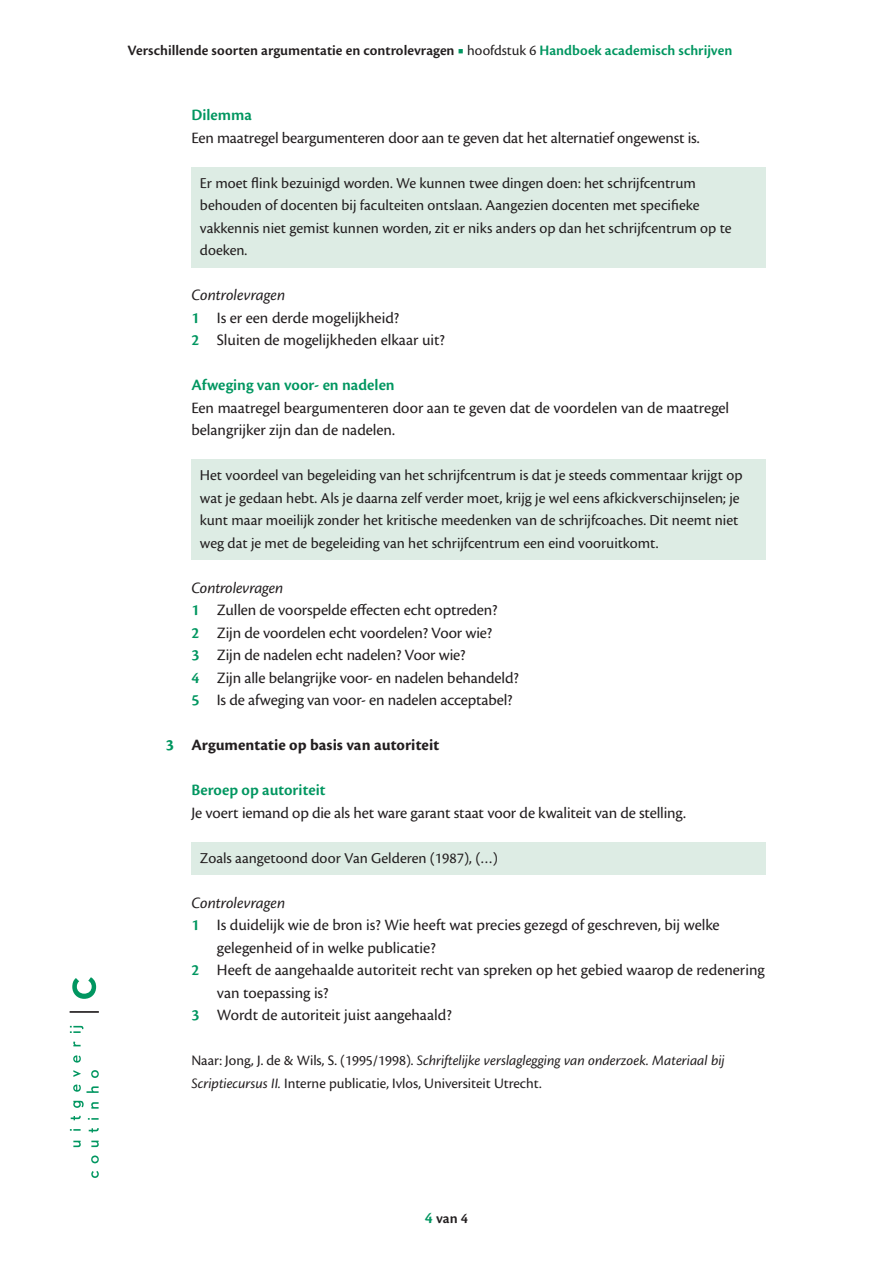
<style>
.page{position:relative;width:893px;height:1263px;background:#fff}
.page>*{position:absolute;margin:0;border:0;box-sizing:border-box;transform-origin:0 0}
.t1{font:16.5px/22.5px "Cronos Pro";letter-spacing:-.005em;color:#231f20}
.t2{font:600 16.5px "Cronos Pro";color:#009660}
.t3{font:700 16.5px "Cronos Pro";letter-spacing:.005em;color:#231f20}
.t4{font:italic 16.5px "Cronos Pro";color:#231f20}
.t5{font:15.75px/22.5px "Cronos Pro";color:#231f20}
.t6{font:15px/22.5px "Cronos Pro";color:#231f20}
.t7{font:600 15px "Cronos Pro";color:#231f20}
.s1{font-family:"Minion Pro";font-weight:400;color:#009660}
.s2{font-weight:400}
.s3{color:#009660}
.s4{font-style:italic}
.s5{font-weight:600;color:#009660}
.s6{font-size:16.5px;color:#009660}
</style>
<div class="page">
<svg style="left:73px;top:1141px;width:8px;height:6px"></svg>
<svg style="left:70px;top:1129px;width:11px;height:2px"></svg>
<svg style="left:71px;top:1116px;width:10px;height:4px"></svg>
<svg style="left:73px;top:1101px;width:11px;height:7px"></svg>
<svg style="left:73px;top:1084px;width:8px;height:8px"></svg>
<svg style="left:73px;top:1070px;width:8px;height:7px"></svg>
<svg style="left:73px;top:1055px;width:8px;height:7px"></svg>
<svg style="left:73px;top:1041px;width:8px;height:5px"></svg>
<svg style="left:70px;top:1026px;width:13px;height:7px"></svg>
<svg style="left:91px;top:1171px;width:8px;height:7px"></svg>
<svg style="left:91px;top:1155px;width:8px;height:8px"></svg>
<svg style="left:91px;top:1140px;width:8px;height:7px"></svg>
<svg style="left:89px;top:1128px;width:10px;height:4px"></svg>
<svg style="left:88px;top:1118px;width:11px;height:2px"></svg>
<svg style="left:91px;top:1102px;width:8px;height:7px"></svg>
<svg style="left:87px;top:1086px;width:12px;height:7px"></svg>
<svg style="left:91px;top:1070px;width:8px;height:8px"></svg>
<hr style="left:70px;top:1011px;width:29px;height:2px;background:#231f20">
<svg style="left:72px;top:977px;width:24px;height:22px"></svg>
<div style="left:191px;top:167px;width:574px;height:100px;background:#ddece4"></div>
<div style="left:191px;top:460px;width:574px;height:100px;background:#ddece4"></div>
<div style="left:191px;top:842px;width:574px;height:33px;background:#ddece4"></div>
<p class="t7" style="left:128px;top:42px;width:606px">Verschillende soorten argumentatie en controlevragen <span class="s1">■</span> <span class="s2">hoofdstuk 6</span> <span class="s3">Handboek academisch schrijven</span></p>
<p class="t2" style="left:191px;top:106px;width:62px">Dilemma</p>
<p class="t1" style="left:191px;top:126px;width:510px">Een maatregel beargumenteren door aan te geven dat het alternatief ongewenst is.</p>
<p class="t5" style="left:200px;top:172px;width:533px">Er moet flink bezuinigd worden. We kunnen twee dingen doen: het schrijfcentrum behouden of docenten bij faculteiten ontslaan. Aangezien docenten met specifieke vakkennis niet gemist kunnen worden, zit er niks anders op dan het schrijfcentrum op te doeken.</p>
<p class="t1" style="left:191px;top:284px;width:255px"><span class="s4">Controlevragen<br></span><span class="s5">1</span> Is er een derde mogelijkheid?<br><span class="s5">2</span> Sluiten de mogelijkheden elkaar uit?</p>
<p class="t2" style="left:191px;top:376px;width:205px">Afweging van voor- en nadelen</p>
<p class="t1" style="left:191px;top:396px;width:539px">Een maatregel beargumenteren door aan te geven dat de voordelen van de maatregel belangrijker zijn dan de nadelen.</p>
<p class="t5" style="left:200px;top:464px;width:544px">Het voordeel van begeleiding van het schrijfcentrum is dat je steeds commentaar krijgt op wat je gedaan hebt. Als je daarna zelf verder moet, krijg je wel eens afkickverschijnselen; je kunt maar moeilijk zonder het kritische meedenken van de schrijfcoaches. Dit neemt niet weg dat je met de begeleiding van het schrijfcentrum een eind vooruitkomt.</p>
<p class="t1" style="left:191px;top:576px;width:329px"><span class="s4">Controlevragen<br></span><span class="s5">1</span> Zullen de voorspelde effecten echt optreden?<br><span class="s5">2</span> Zijn de voordelen echt voordelen? Voor wie?<br><span class="s5">3</span> Zijn de nadelen echt nadelen? Voor wie?<br><span class="s5">4</span> Zijn alle belangrijke voor- en nadelen behandeld?<br><span class="s5">5</span> Is de afweging van voor- en nadelen acceptabel?</p>
<p class="t3" style="left:166px;top:736px;width:275px"><span class="s3">3</span> Argumentatie op basis van autoriteit</p>
<p class="t2" style="left:191px;top:781px;width:136px">Beroep op autoriteit</p>
<p class="t1" style="left:191px;top:801px;width:496px">Je voert iemand op die als het ware garant staat voor de kwaliteit van de stelling.</p>
<p class="t5" style="left:200px;top:847px;width:300px">Zoals aangetoond door Van Gelderen (1987), (…)</p>
<p class="t4" style="left:191px;top:893px;width:95px">Controlevragen</p>
<p class="t1" style="left:191px;top:914px;width:530px"><span class="s5">1</span> Is duidelijk wie de bron is? Wie heeft wat precies gezegd of geschreven, bij welke</p>
<p class="t1" style="left:217px;top:936px;width:220px">gelegenheid of in welke publicatie?</p>
<p class="t1" style="left:191px;top:959px;width:575px"><span class="s5">2</span> Heeft de aangehaalde autoriteit recht van spreken op het gebied waarop de redenering</p>
<p class="t1" style="left:217px;top:981px;width:113px">van toepassing is?</p>
<p class="t1" style="left:191px;top:1004px;width:262px"><span class="s5">3</span> Wordt de autoriteit juist aangehaald?</p>
<p class="t6" style="left:191px;top:1049px;width:535px">Naar: Jong, J. de &amp; Wils, S. (1995/1998). <span class="s4">Schriftelijke verslaglegging van onderzoek. Materiaal bij<br>Scriptiecursus II.</span> Interne publicatie, Ivlos, Universiteit Utrecht.</p>
<p class="t7" style="left:425px;top:1210px;width:45px"><span class="s6">4</span> van 4</p>
</div>
